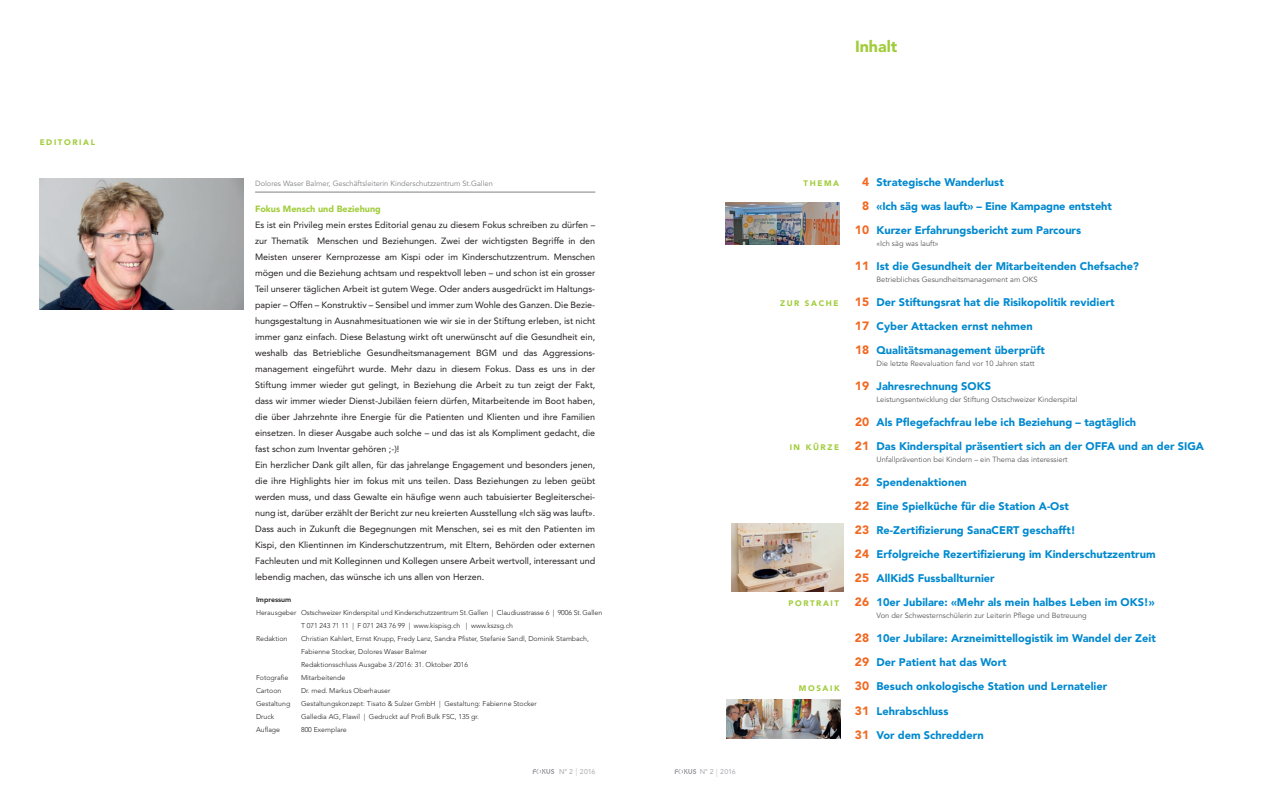
<style>
.page{position:relative;width:1270px;height:794px;background:#fff}
.page>*{position:absolute;margin:0;border:0;box-sizing:border-box;transform-origin:0 0}
.t1{font:900 16px "Avenir LT Std";color:#a1cc3a}
.t2{font:900 11px/24px "Avenir LT Std";color:#0089cf}
.t3{font:9px/16px "Avenir LT Std";color:#231f20}
.t4{font:900 9px "Avenir LT Std";color:#a1cc3a}
.t5{font:900 8px "Avenir LT Std";letter-spacing:.2em;color:#a1cc3a}
.t6{font:7.5px "Avenir LT Std";color:#57585a}
.t7{font:7.5px "Avenir LT Std";color:#808285}
.t8{font:300 7px/13px "Avenir LT Std";color:#231f20}
.t9{font:7px "Avenir LT Std";letter-spacing:-.03em;color:#a8a9ad}
.t10{font:800 7px "Avenir LT Std";color:#231f20}
.s1{font-weight:300;font-size:8.4px}
.s2{font-size:12px;color:#f36821}
</style>
<div class="page">
<svg style="left:675px;top:769px;width:21px;height:5px"></svg>
<svg style="left:533px;top:769px;width:21px;height:5px"></svg>
<hr style="left:255px;top:192px;width:340px;height:1px;background:#808285">
<img style="left:40px;top:179px;width:204px;height:130px">
<img style="left:726px;top:202px;width:113px;height:43px">
<img style="left:726px;top:699px;width:114px;height:39px">
<img style="left:732px;top:523px;width:112px;height:68px">
<p class="t5" style="left:40px;top:137px;width:57px">EDITORIAL</p>
<h1 class="t1" style="left:855px;top:37px;width:44px">Inhalt</h1>
<p class="t7" style="left:255px;top:179px;width:239px">Dolores Waser Balmer, Geschäftsleiterin Kinderschutzzentrum St.Gallen</p>
<p class="t4" style="left:255px;top:203px;width:127px">Fokus Mensch und Beziehung</p>
<p class="t3" style="left:255px;top:217px;width:342px">Es ist ein Privileg mein erstes Editorial genau zu diesem Fokus schreiben zu dürfen – zur Thematik Menschen und Beziehungen. Zwei der wichtigsten Begriffe in den Meisten unserer Kernprozesse am Kispi oder im Kinderschutzzentrum. Menschen mögen und die Beziehung achtsam und respektvoll leben – und schon ist ein grosser Teil unserer täglichen Arbeit ist gutem Wege. Oder anders ausgedrückt im Haltungs&shy;papier – Offen – Konstruktiv – Sensibel und immer zum Wohle des Ganzen. Die Bezie&shy;hungsgestaltung in Ausnahmesituationen wie wir sie in der Stiftung erleben, ist nicht immer ganz einfach. Diese Belastung wirkt oft unerwünscht auf die Gesundheit ein, weshalb das Betriebliche Gesundheitsmanagement BGM und das Aggressions&shy;management eingeführt wurde. Mehr dazu in diesem Fokus. Dass es uns in der Stiftung immer wieder gut gelingt, in Beziehung die Arbeit zu tun zeigt der Fakt, dass wir immer wieder Dienst-Jubiläen feiern dürfen, Mitarbeitende im Boot haben, die über Jahrzehnte ihre Energie für die Patienten und Klienten und ihre Familien einsetzen. In dieser Ausgabe auch solche – und das ist als Kompliment gedacht, die fast schon zum Inventar gehören ;-)!<br>Ein herzlicher Dank gilt allen, für das jahrelange Engagement und besonders jenen, die ihre Highlights hier im fokus mit uns teilen. Dass Beziehungen zu leben geübt werden muss, und dass Gewalte ein häufige wenn auch tabuisierter Begleiterschei&shy;nung ist, darüber erzählt der Bericht zur neu kreierten Ausstellung «Ich säg was lauft».<br>Dass auch in Zukunft die Begegnungen mit Menschen, sei es mit den Patienten im Kispi, den Klientinnen im Kinderschutzzentrum, mit Eltern, Behörden oder externen Fachleuten und mit Kolleginnen und Kollegen unsere Arbeit wertvoll, interessant und lebendig machen, das wünsche ich uns allen von Herzen.</p>
<p class="t10" style="left:256px;top:595px;width:37px">Impressum</p>
<p class="t8" style="left:256px;top:606px;width:348px">Herausgeber Ostschweizer Kinderspital und Kinderschutzzentrum St.Gallen | Claudiusstrasse 6 | 9006 St.Gallen</p>
<p class="t8" style="left:301px;top:619px;width:214px">T 071 243 71 11 | F 071 243 76 99 | www.kispisg.ch | www.kszsg.ch</p>
<p class="t8" style="left:256px;top:632px;width:33px">Redaktion</p>
<p class="t8" style="left:301px;top:632px;width:289px">Christian Kahlert, Ernst Knupp, Fredy Lanz, Sandra Pfister, Stefanie Sandl, Dominik Stambach,<br>Fabienne Stocker, Dolores Waser Balmer<br>Redaktionsschluss Ausgabe 3/2016: 31. Oktober 2016</p>
<p class="t8" style="left:256px;top:671px;width:34px">Fotografie</p>
<p class="t8" style="left:301px;top:671px;width:46px">Mitarbeitende</p>
<p class="t8" style="left:256px;top:684px;width:27px">Cartoon</p>
<p class="t8" style="left:301px;top:684px;width:91px">Dr. med. Markus Oberhauser</p>
<p class="t8" style="left:256px;top:697px;width:36px">Gestaltung</p>
<p class="t8" style="left:301px;top:697px;width:237px">Gestaltungskonzept: Tisato &amp; Sulzer GmbH | Gestaltung: Fabienne Stocker</p>
<p class="t8" style="left:256px;top:710px;width:20px">Druck</p>
<p class="t8" style="left:301px;top:710px;width:179px">Galledia AG, Flawil | Gedruckt auf Profi Bulk FSC, 135 gr.</p>
<p class="t8" style="left:256px;top:723px;width:26px">Auflage</p>
<p class="t8" style="left:301px;top:723px;width:47px">800 Exemplare</p>
<p class="t9" style="left:559px;top:767px;width:38px">N° 2 <span class="s1">|</span> 2016</p>
<p class="t9" style="left:700px;top:767px;width:37px">N° 2 <span class="s1">|</span> 2016</p>
<p class="t5" style="left:803px;top:178px;width:37px">THEMA</p>
<p class="t5" style="left:780px;top:298px;width:60px">ZUR SACHE</p>
<p class="t5" style="left:790px;top:442px;width:51px">IN KÜRZE</p>
<p class="t5" style="left:788px;top:598px;width:52px">PORTRAIT</p>
<p class="t5" style="left:799px;top:683px;width:42px">MOSAIK</p>
<p class="t2" style="left:862px;top:170px;width:143px"><span class="s2">4</span> Strategische Wanderlust</p>
<p class="t2" style="left:862px;top:194px;width:251px"><span class="s2">8</span> «Ich säg was lauft» – Eine Kampagne entsteht</p>
<p class="t2" style="left:855px;top:218px;width:228px"><span class="s2">10</span> Kurzer Erfahrungsbericht zum Parcours</p>
<p class="t6" style="left:876px;top:239px;width:63px">«Ich säg was lauft»</p>
<p class="t2" style="left:855px;top:254px;width:286px"><span class="s2">11</span> Ist die Gesundheit der Mitarbeitenden Chefsache?</p>
<p class="t6" style="left:876px;top:275px;width:163px">Betriebliches Gesundheitsmanagement am OKS</p>
<p class="t2" style="left:855px;top:290px;width:261px"><span class="s2">15</span> Der Stiftungsrat hat die Risikopolitik revidiert<br><span class="s2">17</span> Cyber Attacken ernst nehmen<br><span class="s2">18</span> Qualitätsmanagement überprüft</p>
<p class="t6" style="left:876px;top:359px;width:160px">Die letzte Reevaluation fand vor 10 Jahren statt</p>
<p class="t2" style="left:855px;top:374px;width:137px"><span class="s2">19</span> Jahresrechnung SOKS</p>
<p class="t6" style="left:876px;top:395px;width:203px">Leistungsentwicklung der Stiftung Ostschweizer Kinderspital</p>
<p class="t2" style="left:855px;top:410px;width:351px"><span class="s2">20</span> Als Pflegefachfrau lebe ich Beziehung – tagtäglich<br><span class="s2">21</span> Das Kinderspital präsentiert sich an der OFFA und an der SIGA</p>
<p class="t6" style="left:876px;top:455px;width:193px">Unfallprävention bei Kindern – ein Thema das interessiert</p>
<p class="t2" style="left:855px;top:470px;width:302px"><span class="s2">22</span> Spendenaktionen<br><span class="s2">22</span> Eine Spielküche für die Station A-Ost<br><span class="s2">23</span> Re-Zertifizierung SanaCERT geschafft!<br><span class="s2">24</span> Erfolgreiche Rezertifizierung im Kinderschutzzentrum <span class="s2">25</span> AllKidS Fussballturnier<br><span class="s2">26</span> 10er Jubilare: «Mehr als mein halbes Leben im OKS!»</p>
<p class="t6" style="left:876px;top:611px;width:212px">Von der Schwesternschülerin zur Leiterin Pflege und Betreuung</p>
<p class="t2" style="left:855px;top:626px;width:302px"><span class="s2">28</span> 10er Jubilare: Arzneimittellogistik im Wandel der Zeit <span class="s2">29</span> Der Patient hat das Wort<br><span class="s2">30</span> Besuch onkologische Station und Lernatelier<br><span class="s2">31</span> Lehrabschluss<br><span class="s2">31</span> Vor dem Schreddern</p>
</div>
